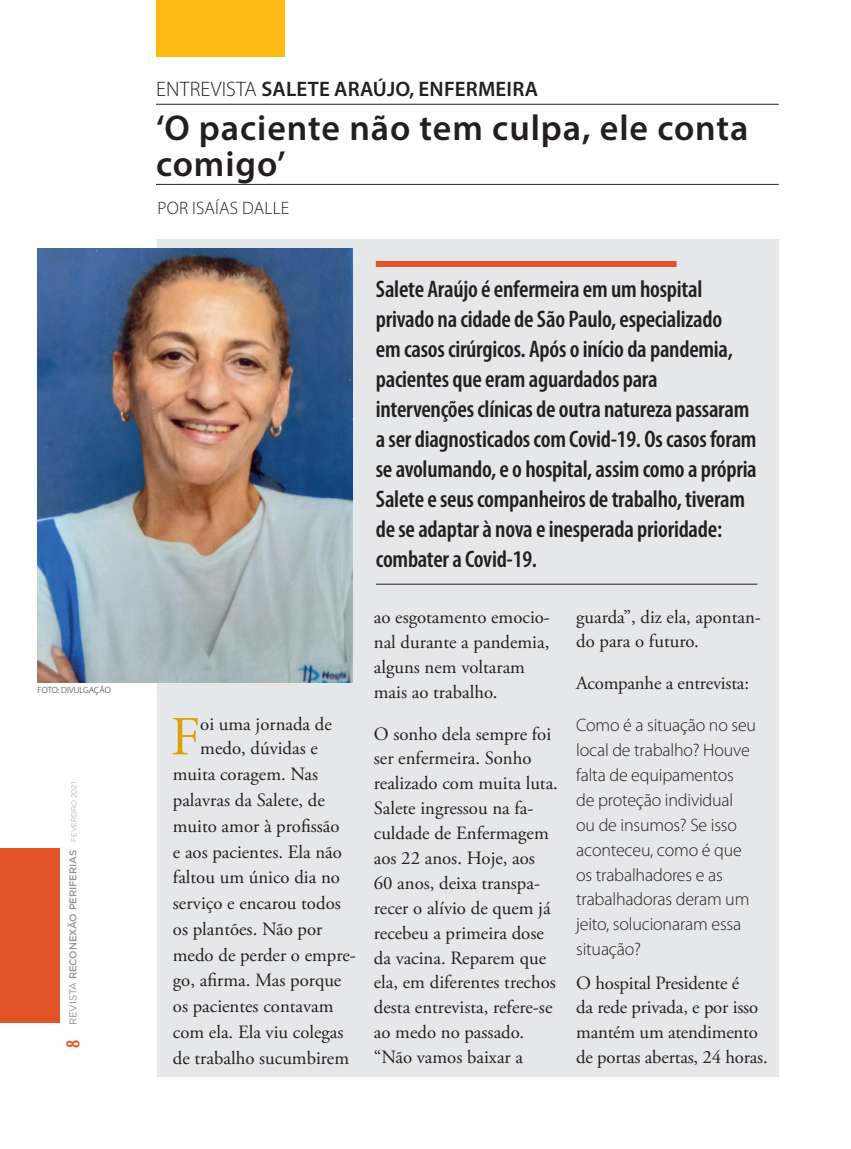
<style>
.page{position:relative;width:851px;height:1149px;background:#fff}
.page>*{position:absolute;margin:0;border:0;box-sizing:border-box;transform-origin:0 0}
.t1{font:54.9px "Adobe Garamond Pro";color:#d8a30c}
.t2{font:600 36px/36px "Myriad Pro";letter-spacing:.025em;color:#231f20}
.t3{font:600 condensed 24px/30px "Myriad Pro";letter-spacing:-.01em;color:#231f20}
.t4{font:600 21px "Myriad Pro";letter-spacing:.01em;color:#231f20}
.t5{font:18.75px/24.9px "Adobe Garamond Pro";color:#231f20}
.t6{font:300 18px/24.9px "Myriad Pro";letter-spacing:-.01em;color:#231f20}
.t7{font:300 18px "Myriad Pro";letter-spacing:.01em;color:#231f20}
.t8{font:500 9.9px "Gotham";letter-spacing:-.01em;color:#939598}
.t9{font:300 9px "Myriad Pro";letter-spacing:.01em;color:#231f20}
.s1{font-family:"Myriad Pro";font-weight:600;font-stretch:condensed;font-size:19.95px;color:#e15326}
.s2{font-weight:400}
.s3{font-weight:300;font-size:7.05px}
.s4{font-weight:300}
</style>
<div class="page">
<div style="left:156px;top:0;width:128px;height:56px;background:#fcba13"></div>
<div style="left:0;top:848px;width:59px;height:174px;background:#e15326"></div>
<div style="left:157px;top:239px;width:621px;height:837px;background:#e6e7e9"></div>
<hr style="left:156px;top:104px;width:622px;height:1px;background:#231f20">
<hr style="left:156px;top:184px;width:622px;height:1px;background:#231f20">
<img style="left:37px;top:248px;width:316px;height:434px">
<div style="left:376px;top:261px;width:300px;height:6px;background:#e15326"></div>
<hr style="left:376px;top:583px;width:381px;height:1px;background:#231f20">
<p class="t9" style="left:38px;top:684px;width:75px">FOTO: DIVULGAÇÃO</p>
<p class="t8" style="left:67px;top:1047px;width:267px;rotate:-90deg"><span class="s1">8</span> <span class="s2">REVISTA</span> RECONEXÃO PERIFERIAS <span class="s3">FEVEREIRO 2021</span></p>
<p class="t4" style="left:156px;top:75px;width:383px"><span class="s4">ENTREVISTA</span> SALETE ARAÚJO, ENFERMEIRA</p>
<h2 class="t2" style="left:156px;top:109px;width:594px">‘O paciente não tem culpa, ele conta comigo’</h2>
<p class="t7" style="left:158px;top:197px;width:133px">POR ISAÍAS DALLE</p>
<h1 class="t1" style="left:171px;top:703px;width:31px">F</h1>
<p class="t5" style="left:200px;top:712px;width:133px;line-height:24px">oi uma jornada de medo, dúvidas e</p>
<p class="t5" style="left:173px;top:761px;width:184px;line-height:25.8px">muita coragem. Nas palavras da Salete, de muito amor à profissão<br>e aos pacientes. Ela não faltou um único dia no serviço e encarou todos os plantões. Não por medo de perder o empre&shy;go, afirma. Mas porque os pacientes contavam com ela. Ela viu colegas de trabalho sucumbirem</p>
<p class="t3" style="left:376px;top:273px;width:382px">Salete Araújo é enfermeira em um hospital privado na cidade de São Paulo, especializado<br>em casos cirúrgicos. Após o início da pandemia, pacientes que eram aguardados para intervenções clínicas de outra natureza passaram a ser diagnosticados com Covid-19. Os casos foram se avolumando, e o hospital, assim como a própria Salete e seus companheiros de trabalho, tiveram de se adaptar à nova e inesperada prioridade: combater a Covid-19.</p>
<p class="t5" style="left:374px;top:605px;width:177px">ao esgotamento emocio&shy;nal durante a pandemia, alguns nem voltaram mais ao trabalho.</p>
<p class="t5" style="left:374px;top:721px;width:185px">O sonho dela sempre foi ser enfermeira. Sonho realizado com muita luta.<br>Salete ingressou na fa&shy;culdade de Enfermagem aos 22 anos. Hoje, aos<br>60 anos, deixa transpa&shy;recer o alívio de quem já recebeu a primeira dose da vacina. Reparem que ela, em diferentes trechos desta entrevista, refere-se ao medo no passado. “Não vamos baixar a</p>
<p class="t5" style="left:576px;top:604px;width:186px">guarda”, diz ela, apontan&shy;do para o futuro.</p>
<p class="t5" style="left:576px;top:671px;width:174px">Acompanhe a entrevista:</p>
<p class="t6" style="left:576px;top:712px;width:181px">Como é a situação no seu local de trabalho? Houve falta de equipamentos de proteção individual ou de insumos? Se isso aconteceu, como é que os trabalhadores e as trabalhadoras deram um jeito, solucionaram essa situação?</p>
<p class="t5" style="left:576px;top:970px;width:193px">O hospital Presidente é<br>da rede privada, e por isso mantém um atendimento de portas abertas, 24 horas.</p>
</div>
